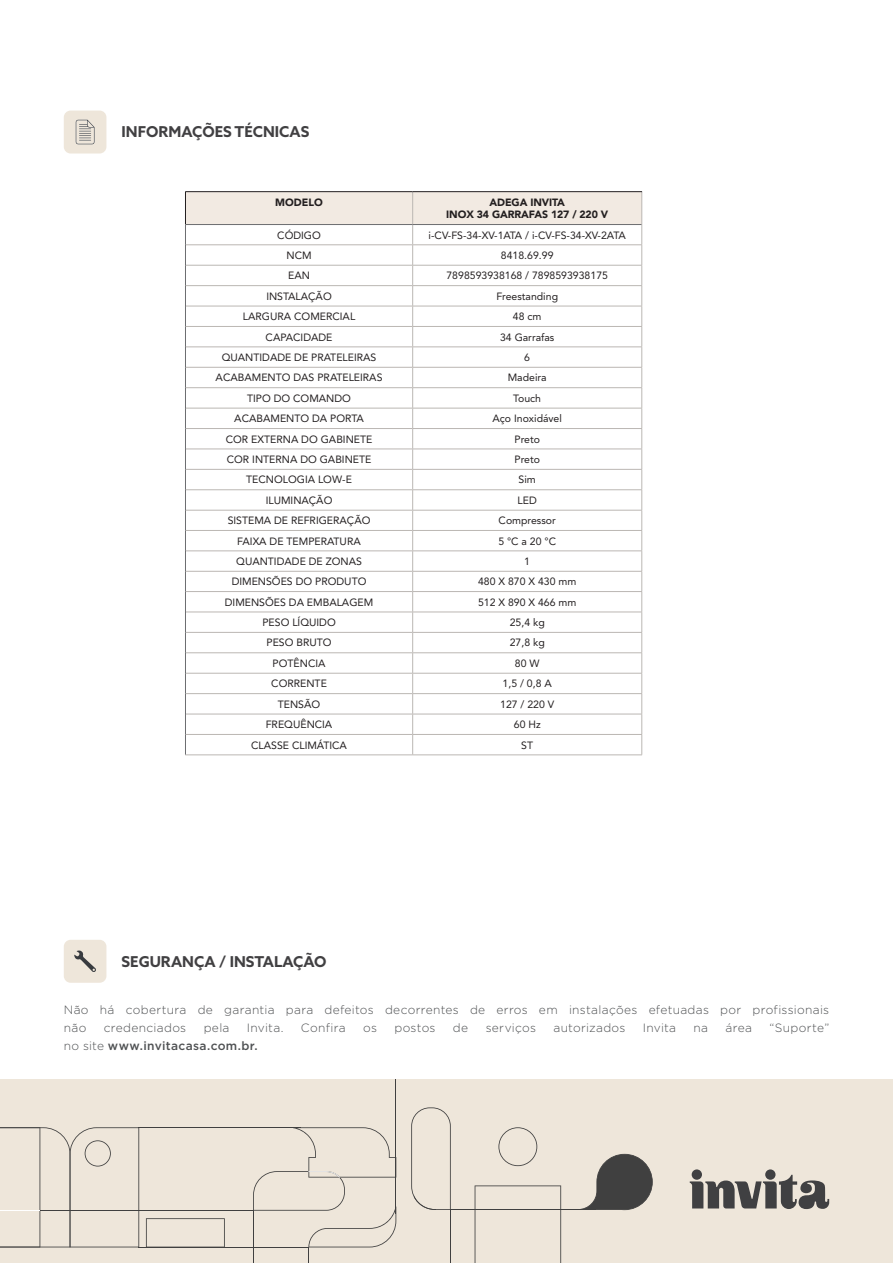
<style>
.page{position:relative;width:893px;height:1263px;background:#fff}
.page>*{position:absolute;margin:0;border:0;box-sizing:border-box;transform-origin:0 0}
.t1{font:700 15px "Azo Sans";color:#414042}
.texto_paragrafo{font:300 12px/18px "Gotham";letter-spacing:.025em;color:#4f5153}
.texto_paragrafo-2{font:500 12px "Gotham";letter-spacing:.03em;color:#4f5153}
.t2{font:10.5px "Avenir LT Std";color:#231f20}
.t3{font:900 10.5px "Avenir LT Std";letter-spacing:-.01em;color:#231f20}
.s1{font-weight:300}
</style>
<div class="page">
<div style="left:0;top:1079px;width:893px;height:184px;background:#eee6da"></div>
<hr style="left:139px;top:1246px;width:170px;height:1px;background:#404040">
<hr style="left:0;top:1210px;width:254px;height:1px;background:#404040">
<hr style="left:139px;top:1127px;width:162px;height:1px;background:#404040">
<hr style="left:395px;top:1079px;width:1px;height:135px;background:#404040">
<hr style="left:450px;top:1209px;width:146px;height:1px;background:#404040">
<hr style="left:450px;top:1209px;width:1px;height:54px;background:#404040">
<svg style="left:498px;top:1127px;width:39px;height:39px"></svg>
<svg style="left:580px;top:1154px;width:73px;height:56px"></svg>
<svg style="left:0;top:1127px;width:139px;height:120px"></svg>
<svg style="left:146px;top:1218px;width:79px;height:29px"></svg>
<svg style="left:475px;top:1185px;width:86px;height:78px"></svg>
<hr style="left:0;top:1210px;width:40px;height:1px;background:#fff">
<hr style="left:475px;top:1209px;width:86px;height:1px;background:#404040">
<svg style="left:253px;top:1127px;width:143px;height:136px"></svg>
<svg style="left:411px;top:1107px;width:40px;height:103px"></svg>
<div style="left:64px;top:111px;width:42px;height:42px;background:#eee6da;border-radius:7px"></div>
<svg style="left:76px;top:120px;width:19px;height:24px"></svg>
<div style="left:64px;top:940px;width:42px;height:43px;background:#eee6da;border-radius:7px"></div>
<svg style="left:74px;top:950px;width:22px;height:22px"></svg>
<div style="left:692px;top:1169px;width:10px;height:11px;background:#404042;border-radius:50%"></div>
<div style="left:765px;top:1169px;width:10px;height:11px;background:#404042;border-radius:50%"></div>
<svg style="left:690px;top:1175px;width:139px;height:34px"></svg>
<hr style="left:185px;top:754px;width:228px;height:1px;background:#bbb7b3">
<hr style="left:413px;top:754px;width:229px;height:1px;background:#bbb7b3">
<hr style="left:185px;top:191px;width:228px;height:1px;background:#231f20">
<hr style="left:413px;top:191px;width:229px;height:1px;background:#231f20">
<svg style="left:185px;top:192px;width:457px;height:562px"></svg>
<p class="t1" style="left:122px;top:122px;width:189px">INFORMAÇÕES TÉCNICAS</p>
<p class="t3" style="left:275px;top:196px;width:49px">MODELO</p>
<p class="t3" style="left:490px;top:196px;width:77px">ADEGA INVITA</p>
<p class="t3" style="left:446px;top:208px;width:163px">INOX 34 GARRAFAS 127 / 220 V</p>
<p class="t2" style="left:277px;top:229px;width:45px">CÓDIGO</p>
<p class="t2" style="left:429px;top:229px;width:199px">i-CV-FS-34-XV-1ATA / i-CV-FS-34-XV-2ATA</p>
<p class="t2" style="left:287px;top:249px;width:27px">NCM</p>
<p class="t2" style="left:501px;top:249px;width:54px">8418.69.99</p>
<p class="t2" style="left:288px;top:270px;width:23px">EAN</p>
<p class="t2" style="left:446px;top:270px;width:163px">7898593938168 / 7898593938175</p>
<p class="t2" style="left:266px;top:290px;width:67px">INSTALAÇÃO</p>
<p class="t2" style="left:496px;top:290px;width:63px">Freestanding</p>
<p class="t2" style="left:243px;top:310px;width:114px">LARGURA COMERCIAL</p>
<p class="t2" style="left:513px;top:310px;width:30px">48 cm</p>
<p class="t2" style="left:266px;top:331px;width:68px">CAPACIDADE</p>
<p class="t2" style="left:500px;top:331px;width:56px">34 Garrafas</p>
<p class="t2" style="left:222px;top:351px;width:156px">QUANTIDADE DE PRATELEIRAS</p>
<p class="t2" style="left:524px;top:351px;width:7px">6</p>
<p class="t2" style="left:216px;top:372px;width:168px">ACABAMENTO DAS PRATELEIRAS</p>
<p class="t2" style="left:508px;top:372px;width:40px">Madeira</p>
<p class="t2" style="left:247px;top:392px;width:105px">TIPO DO COMANDO</p>
<p class="t2" style="left:513px;top:392px;width:29px">Touch</p>
<p class="t2" style="left:234px;top:412px;width:131px">ACABAMENTO DA PORTA</p>
<p class="t2" style="left:492px;top:412px;width:71px">Aço Inoxidável</p>
<p class="t2" style="left:226px;top:433px;width:148px">COR EXTERNA DO GABINETE</p>
<p class="t2" style="left:514px;top:433px;width:27px">Preto</p>
<p class="t2" style="left:227px;top:453px;width:146px">COR INTERNA DO GABINETE</p>
<p class="t2" style="left:514px;top:453px;width:27px">Preto</p>
<p class="t2" style="left:246px;top:474px;width:107px">TECNOLOGIA LOW-E</p>
<p class="t2" style="left:519px;top:474px;width:19px">Sim</p>
<p class="t2" style="left:266px;top:494px;width:68px">ILUMINAÇÃO</p>
<p class="t2" style="left:518px;top:494px;width:21px">LED</p>
<p class="t2" style="left:228px;top:514px;width:144px">SISTEMA DE REFRIGERAÇÃO</p>
<p class="t2" style="left:499px;top:514px;width:59px">Compressor</p>
<p class="t2" style="left:237px;top:535px;width:125px">FAIXA DE TEMPERATURA</p>
<p class="t2" style="left:498px;top:535px;width:59px">5 °C a 20 °C</p>
<p class="t2" style="left:236px;top:555px;width:127px">QUANTIDADE DE ZONAS</p>
<p class="t2" style="left:524px;top:555px;width:7px">1</p>
<p class="t2" style="left:232px;top:576px;width:136px">DIMENSÕES DO PRODUTO</p>
<p class="t2" style="left:478px;top:576px;width:100px">480 X 870 X 430 mm</p>
<p class="t2" style="left:225px;top:596px;width:150px">DIMENSÕES DA EMBALAGEM</p>
<p class="t2" style="left:478px;top:596px;width:100px">512 X 890 X 466 mm</p>
<p class="t2" style="left:262px;top:616px;width:75px">PESO LÍQUIDO</p>
<p class="t2" style="left:510px;top:616px;width:37px">25,4 kg</p>
<p class="t2" style="left:266px;top:637px;width:67px">PESO BRUTO</p>
<p class="t2" style="left:510px;top:637px;width:37px">27,8 kg</p>
<p class="t2" style="left:273px;top:657px;width:54px">POTÊNCIA</p>
<p class="t2" style="left:515px;top:657px;width:26px">80 W</p>
<p class="t2" style="left:271px;top:677px;width:57px">CORRENTE</p>
<p class="t2" style="left:503px;top:677px;width:51px">1,5 / 0,8 A</p>
<p class="t2" style="left:278px;top:698px;width:44px">TENSÃO</p>
<p class="t2" style="left:500px;top:698px;width:56px">127 / 220 V</p>
<p class="t2" style="left:266px;top:718px;width:68px">FREQUÊNCIA</p>
<p class="t2" style="left:514px;top:718px;width:28px">60 Hz</p>
<p class="t2" style="left:251px;top:739px;width:97px">CLASSE CLIMÁTICA</p>
<p class="t2" style="left:521px;top:739px;width:13px">ST</p>
<p class="t1" style="left:122px;top:951px;width:206px">SEGURANÇA / INSTALAÇÃO</p>
<p class="texto_paragrafo" style="left:64px;top:1000px;width:767px">Não há cobertura de garantia para defeitos decorrentes de erros em instalações efetuadas por profissionais não</p>
<p class="texto_paragrafo" style="left:104px;top:1018px;width:84px">credenciados</p>
<p class="texto_paragrafo" style="left:204px;top:1018px;width:27px">pela</p>
<p class="texto_paragrafo" style="left:247px;top:1018px;width:38px">Invita.</p>
<p class="texto_paragrafo" style="left:301px;top:1018px;width:46px">Confira</p>
<p class="texto_paragrafo" style="left:363px;top:1018px;width:15px">os</p>
<p class="texto_paragrafo" style="left:394px;top:1018px;width:43px">postos</p>
<p class="texto_paragrafo" style="left:453px;top:1018px;width:17px">de</p>
<p class="texto_paragrafo" style="left:486px;top:1018px;width:52px">serviços</p>
<p class="texto_paragrafo" style="left:553px;top:1018px;width:73px">autorizados</p>
<p class="texto_paragrafo" style="left:643px;top:1018px;width:35px">Invita</p>
<p class="texto_paragrafo" style="left:694px;top:1018px;width:16px">na</p>
<p class="texto_paragrafo" style="left:726px;top:1018px;width:28px">área</p>
<p class="texto_paragrafo" style="left:769px;top:1018px;width:61px">“Suporte”</p>
<p class="texto_paragrafo-2" style="left:64px;top:1039px;width:195px"><span class="s1">no site</span> www.invitacasa.com.br.</p>
</div>
